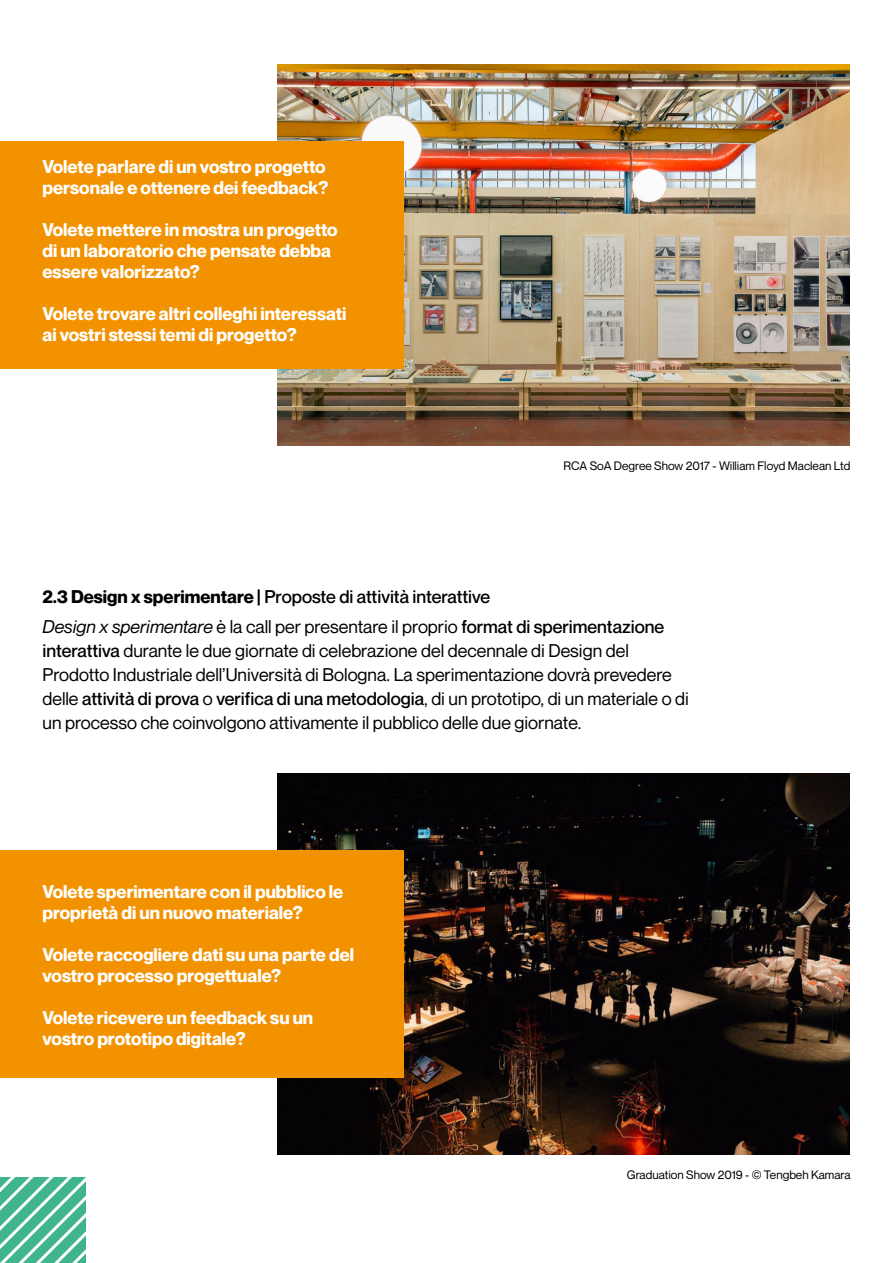
<style>
.page{position:relative;width:893px;height:1263px;background:#fff}
.page>*{position:absolute;margin:0;border:0;box-sizing:border-box;transform-origin:0 0}
.t1{font:700 18px/21px "Neue Montreal";color:#fff}
.t2{font:18px/24px "Neue Montreal";color:#000}
.t3{font:500 18px/30px "Neue Montreal";color:#000}
.t4{font:12px "Neue Montreal";color:#000}
.s1{font-weight:700}
.s2{font-weight:400;font-style:italic}
.s3{font-weight:400}
.s4{font-weight:500}
</style>
<div class="page">
<img style="left:278px;top:64px;width:572px;height:381px">
<img style="left:278px;top:773px;width:572px;height:382px">
<div style="left:0;top:141px;width:404px;height:228px;background:#f39200"></div>
<div style="left:0;top:850px;width:404px;height:228px;background:#f39200"></div>
<svg style="left:0;top:1177px;width:86px;height:86px"></svg>
<p class="t1" style="left:43px;top:156px;width:288px">Volete parlare di un vostro progetto personale e ottenere dei feedback?</p>
<p class="t1" style="left:43px;top:219px;width:297px">Volete mettere in mostra un progetto di un laboratorio che pensate debba essere valorizzato?</p>
<p class="t1" style="left:43px;top:303px;width:306px">Volete trovare altri colleghi interessati ai vostri stessi temi di progetto?</p>
<p class="t4" style="left:564px;top:458px;width:288px">RCA SoA Degree Show 2017 - William Floyd Maclean Ltd</p>
<p class="t3" style="left:43px;top:582px;width:623px"><span class="s1">2.3 Design x sperimentare |</span> Proposte di attività interattive<br><span class="s2">Design x sperimentare</span> <span class="s3">è la call per presentare il proprio</span> format di sperimentazione</p>
<p class="t2" style="left:43px;top:639px;width:648px"><span class="s4">interattiva</span> durante le due giornate di celebrazione del decennale di Design del Prodotto Industriale dell’Università di Bologna. La sperimentazione dovrà prevedere delle <span class="s4">attività di prova</span> o <span class="s4">verifica di una metodologia</span>, di un prototipo, di un materiale o di un processo che coinvolgono attivamente il pubblico delle due giornate.</p>
<p class="t1" style="left:43px;top:881px;width:302px">Volete sperimentare con il pubblico le proprietà di un nuovo materiale?</p>
<p class="t1" style="left:43px;top:944px;width:313px">Volete raccogliere dati su una parte del vostro processo progettuale?</p>
<p class="t1" style="left:43px;top:1007px;width:272px">Volete ricevere un feedback su un vostro prototipo digitale?</p>
<p class="t4" style="left:627px;top:1168px;width:225px">Graduation Show 2019 - © Tengbeh Kamara</p>
</div>
